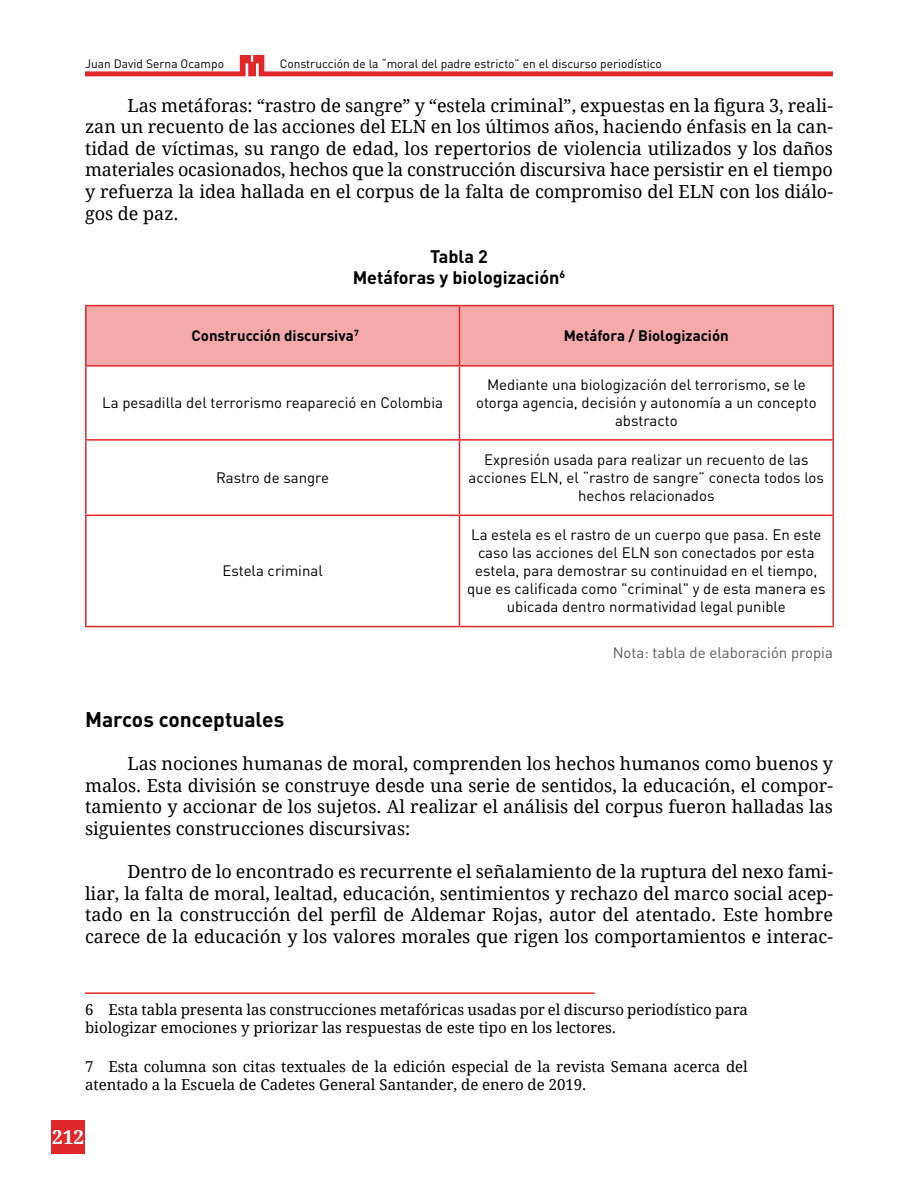
<style>
.page{position:relative;width:918px;height:1188px;background:#fff}
.page>*{position:absolute;margin:0;border:0;box-sizing:border-box;transform-origin:0 0}
.t1{font:700 21px "DIN Pro";color:#000}
.t2{font:700 19.05px "Droid Serif";color:#fff}
.t3{font:18px/21.6px "Droid Serif";color:#000;text-align:justify}
.t4{font:700 18px/21.6px "DIN Pro";color:#000;text-align:center}
.t5{font:15px/18px "DIN Pro";color:#000;text-align:center}
.t6{font:15px/18px "Droid Serif";color:#000}
.t7{font:700 15px "DIN Pro";color:#000}
.t8{font:15px "DIN Pro";color:#5c5c5c}
.t9{font:12px "DIN Pro";color:#000}
.t10{font:700 8.7px "DIN Pro";color:#000}
</style>
<div class="page">
<svg style="left:85px;top:55px;width:748px;height:21px"></svg>
<div style="left:87px;top:306px;width:745px;height:59px;background:#f4a9aa"></div>
<hr style="left:459px;top:306px;width:1px;height:59px;background:#e2272b">
<hr style="left:85px;top:365px;width:374px;height:2px;background:#e2272b">
<hr style="left:459px;top:365px;width:375px;height:2px;background:#e2272b">
<hr style="left:459px;top:367px;width:1px;height:72px;background:#e2272b">
<hr style="left:85px;top:439px;width:374px;height:2px;background:#e2272b">
<hr style="left:459px;top:439px;width:375px;height:2px;background:#e2272b">
<hr style="left:459px;top:441px;width:1px;height:74px;background:#e2272b">
<hr style="left:85px;top:515px;width:374px;height:1px;background:#e2272b">
<hr style="left:459px;top:515px;width:375px;height:1px;background:#e2272b">
<hr style="left:459px;top:516px;width:1px;height:110px;background:#e2272b">
<hr style="left:85px;top:305px;width:374px;height:1px;background:#e2272b">
<hr style="left:85px;top:306px;width:2px;height:59px;background:#e2272b">
<hr style="left:459px;top:305px;width:375px;height:1px;background:#e2272b">
<hr style="left:832px;top:306px;width:2px;height:59px;background:#e2272b">
<hr style="left:85px;top:367px;width:2px;height:72px;background:#e2272b">
<hr style="left:832px;top:367px;width:2px;height:72px;background:#e2272b">
<hr style="left:85px;top:441px;width:2px;height:74px;background:#e2272b">
<hr style="left:832px;top:441px;width:2px;height:74px;background:#e2272b">
<hr style="left:85px;top:516px;width:2px;height:110px;background:#e2272b">
<hr style="left:832px;top:516px;width:2px;height:110px;background:#e2272b">
<hr style="left:85px;top:626px;width:374px;height:1px;background:#e2272b">
<hr style="left:459px;top:626px;width:375px;height:1px;background:#e2272b">
<hr style="left:85px;top:992px;width:510px;height:2px;background:#e2272b">
<div style="left:51px;top:1120px;width:34px;height:34px;background:#e2272b"></div>
<p class="t9" style="left:85px;top:54px;width:140px">Juan David Serna Ocampo</p>
<p class="t9" style="left:280px;top:54px;width:384px">Construcción de la “moral del padre estricto” en el discurso periodístico</p>
<p class="t3" style="left:85px;top:94px;width:749px;text-indent:43px">Las metáforas: “rastro de sangre” y “estela criminal”, expuestas en la figura 3, reali&shy;zan un recuento de las acciones del ELN en los últimos años, haciendo énfasis en la can&shy;tidad de víctimas, su rango de edad, los repertorios de violencia utilizados y los daños materiales ocasionados, hechos que la construcción discursiva hace persistir en el tiempo y refuerza la idea hallada en el corpus de la falta de compromiso del ELN con los diálo&shy;gos de paz.</p>
<p class="t4" style="left:353px;top:243px;width:214px">Tabla 2<br>Metáforas y biologización<sup>6</sup></p>
<p class="t7" style="left:192px;top:323px;width:164px">Construcción discursiva</p>
<p class="t7" style="left:564px;top:323px;width:167px">Metáfora / Biologización</p>
<p class="t10" style="left:354px;top:326px;width:6px">7</p>
<p class="t5" style="left:102px;top:392px;width:342px">La pesadilla del terrorismo reapareció en Colombia</p>
<p class="t5" style="left:216px;top:467px;width:114px">Rastro de sangre</p>
<p class="t5" style="left:222px;top:560px;width:102px">Estela criminal</p>
<p class="t5" style="left:476px;top:374px;width:342px">Mediante una biologización del terrorismo, se le otorga agencia, decisión y autonomía a un concepto abstracto</p>
<p class="t5" style="left:469px;top:449px;width:357px">Expresión usada para realizar un recuento de las acciones ELN, el “rastro de sangre” conecta todos los hechos relacionados</p>
<p class="t5" style="left:467px;top:524px;width:360px">La estela es el rastro de un cuerpo que pasa. En este caso las acciones del ELN son conectados por esta estela, para demostrar su continuidad en el tiempo, que es calificada como "criminal" y de esta manera es ubicada dentro normatividad legal punible</p>
<p class="t8" style="left:613px;top:641px;width:222px">Nota: tabla de elaboración propia</p>
<p class="t1" style="left:85px;top:702px;width:201px">Marcos conceptuales</p>
<p class="t3" style="left:85px;top:752px;width:749px;text-indent:43px">Las nociones humanas de moral, comprenden los hechos humanos como buenos y malos. Esta división se construye desde una serie de sentidos, la educación, el compor&shy;tamiento y accionar de los sujetos. Al realizar el análisis del corpus fueron halladas las siguientes construcciones discursivas:</p>
<p class="t3" style="left:85px;top:860px;width:749px;text-indent:43px">Dentro de lo encontrado es recurrente el señalamiento de la ruptura del nexo fami&shy;liar, la falta de moral, lealtad, educación, sentimientos y rechazo del marco social acep&shy;tado en la construcción del perfil de Aldemar Rojas, autor del atentado. Este hombre carece de la educación y los valores morales que rigen los comportamientos e interac-</p>
<p class="t6" style="left:85px;top:1000px;width:664px">6 Esta tabla presenta las construcciones metafóricas usadas por el discurso periodístico para biologizar emociones y priorizar las respuestas de este tipo en los lectores.</p>
<p class="t6" style="left:85px;top:1057px;width:664px">7 Esta columna son citas textuales de la edición especial de la revista Semana acerca del atentado a la Escuela de Cadetes General Santander, de enero de 2019.</p>
<p class="t2" style="left:52px;top:1124px;width:34px">212</p>
</div>
